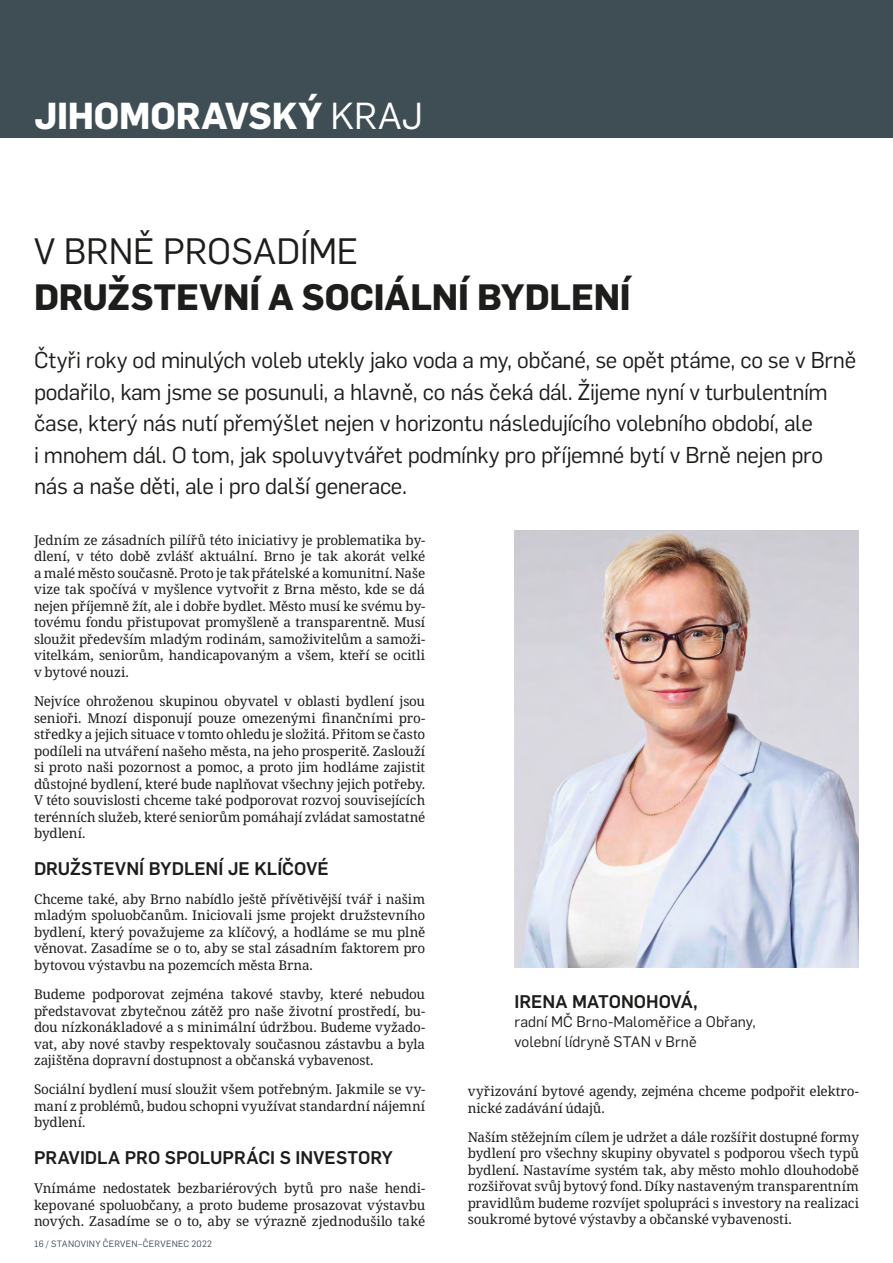
<style>
.page{position:relative;width:893px;height:1263px;background:#fff}
.page>*{position:absolute;margin:0;border:0;box-sizing:border-box;transform-origin:0 0}
.t1{font:700 36.9px "Flama";letter-spacing:-.005em;color:#fff}
.t2{font:700 36px "Flama";letter-spacing:-.005em;color:#1d1d1b}
.t3{font:36px "Flama";letter-spacing:-.005em;color:#1d1d1b}
.t4{font:22.5px/31.5px "Flama";letter-spacing:-.015em;color:#1d1d1b}
.t5{font:500 18px "Flama";color:#1d1d1b}
.t6{font:15px/19.5px "Flama";letter-spacing:.005em;color:#1d1d1b}
.t7{font:13.5px/16.5px "Noto Serif";letter-spacing:-.015em;color:#1d1d1b;text-align:justify}
.t8{font:9px "Flama";letter-spacing:.03em;color:#3f4e55}
.s1{font-weight:400}
</style>
<div class="page">
<div style="left:0;top:0;width:893px;height:138px;background:#3f4e55"></div>
<img style="left:514px;top:530px;width:345px;height:437px">
<h1 class="t1" style="left:34px;top:89px;width:390px">JIHOMORAVSKÝ <span class="s1">KRAJ</span></h1>
<h2 class="t3" style="left:34px;top:226px;width:326px">V BRNĚ PROSADÍME</h2>
<h2 class="t2" style="left:34px;top:271px;width:598px">DRUŽSTEVNÍ A SOCIÁLNÍ BYDLENÍ</h2>
<p class="t4" style="left:34px;top:343px;width:824px">Čtyři roky od minulých voleb utekly jako voda a my, občané, se opět ptáme, co se v Brně podařilo, kam jsme se posunuli, a hlavně, co nás čeká dál. Žijeme nyní v turbulentním čase, který nás nutí přemýšlet nejen v horizontu následujícího volebního období, ale<br>i mnohem dál. O tom, jak spoluvytvářet podmínky pro příjemné bytí v Brně nejen pro nás a naše děti, ale i pro další generace.</p>
<p class="t7" style="left:34px;top:532px;width:393px">Jedním ze zásadních pilířů této iniciativy je problematika by&shy;dlení, v této době zvlášť aktuální. Brno je tak akorát velké a malé město současně. Proto je tak přátelské a komunitní. Naše vize tak spočívá v myšlence vytvořit z Brna město, kde se dá nejen příjemně žít, ale i dobře bydlet. Město musí ke svému by&shy;tovému fondu přistupovat promyšleně a transparentně. Musí sloužit především mladým rodinám, samoživitelům a samoži&shy;vitelkám, seniorům, handicapovaným a všem, kteří se ocitli v bytové nouzi.</p>
<p class="t7" style="left:34px;top:693px;width:393px">Nejvíce ohroženou skupinou obyvatel v oblasti bydlení jsou senioři. Mnozí disponují pouze omezenými finančními pro&shy;středky a jejich situace v tomto ohledu je složitá. Přitom se často podíleli na utváření našeho města, na jeho prosperitě. Zaslouží si proto naši pozornost a pomoc, a proto jim hodláme zajistit důstojné bydlení, které bude naplňovat všechny jejich potřeby.<br>V této souvislosti chceme také podporovat rozvoj souvisejících terénních služeb, které seniorům pomáhají zvládat samostatné bydlení.</p>
<h3 class="t5" style="left:34px;top:855px;width:296px">DRUŽSTEVNÍ BYDLENÍ JE KLÍČOVÉ</h3>
<p class="t7" style="left:34px;top:891px;width:393px">Chceme také, aby Brno nabídlo ještě přívětivější tvář i našim mladým spoluobčanům. Iniciovali jsme projekt družstevního bydlení, který považujeme za klíčový, a hodláme se mu plně věnovat. Zasadíme se o to, aby se stal zásadním faktorem pro bytovou výstavbu na pozemcích města Brna.</p>
<p class="t7" style="left:34px;top:986px;width:393px">Budeme podporovat zejména takové stavby, které nebudou představovat zbytečnou zátěž pro naše životní prostředí, bu&shy;dou nízkonákladové a s minimální údržbou. Budeme vyžado&shy;vat, aby nové stavby respektovaly současnou zástavbu a byla zajištěna dopravní dostupnost a občanská vybavenost.</p>
<p class="t7" style="left:34px;top:1082px;width:393px">Sociální bydlení musí sloužit všem potřebným. Jakmile se vy&shy;maní z problémů, budou schopni využívat standardní nájemní bydlení.</p>
<h3 class="t5" style="left:34px;top:1145px;width:360px">PRAVIDLA PRO SPOLUPRÁCI S INVESTORY</h3>
<p class="t7" style="left:34px;top:1180px;width:393px">Vnímáme nedostatek bezbariérových bytů pro naše hendi&shy;kepované spoluobčany, a proto budeme prosazovat výstavbu nových. Zasadíme se o to, aby se výrazně zjednodušilo také</p>
<p class="t8" style="left:34px;top:1238px;width:179px">16 / STANOVINY ČERVEN–ČERVENEC 2022</p>
<h3 class="t5" style="left:514px;top:988px;width:185px">IRENA MATONOHOVÁ,</h3>
<p class="t6" style="left:514px;top:1011px;width:243px">radní MČ Brno-Maloměřice a Obřany, volební lídryně STAN v Brně</p>
<p class="t7" style="left:468px;top:1083px;width:393px">vyřizování bytové agendy, zejména chceme podpořit elektro&shy;nické zadávání údajů.</p>
<p class="t7" style="left:468px;top:1129px;width:393px">Naším stěžejním cílem je udržet a dále rozšířit dostupné formy bydlení pro všechny skupiny obyvatel s podporou všech typů bydlení. Nastavíme systém tak, aby město mohlo dlouhodobě rozšiřovat svůj bytový fond. Díky nastaveným transparentním pravidlům budeme rozvíjet spolupráci s investory na realizaci soukromé bytové výstavby a občanské vybavenosti.</p>
</div>
